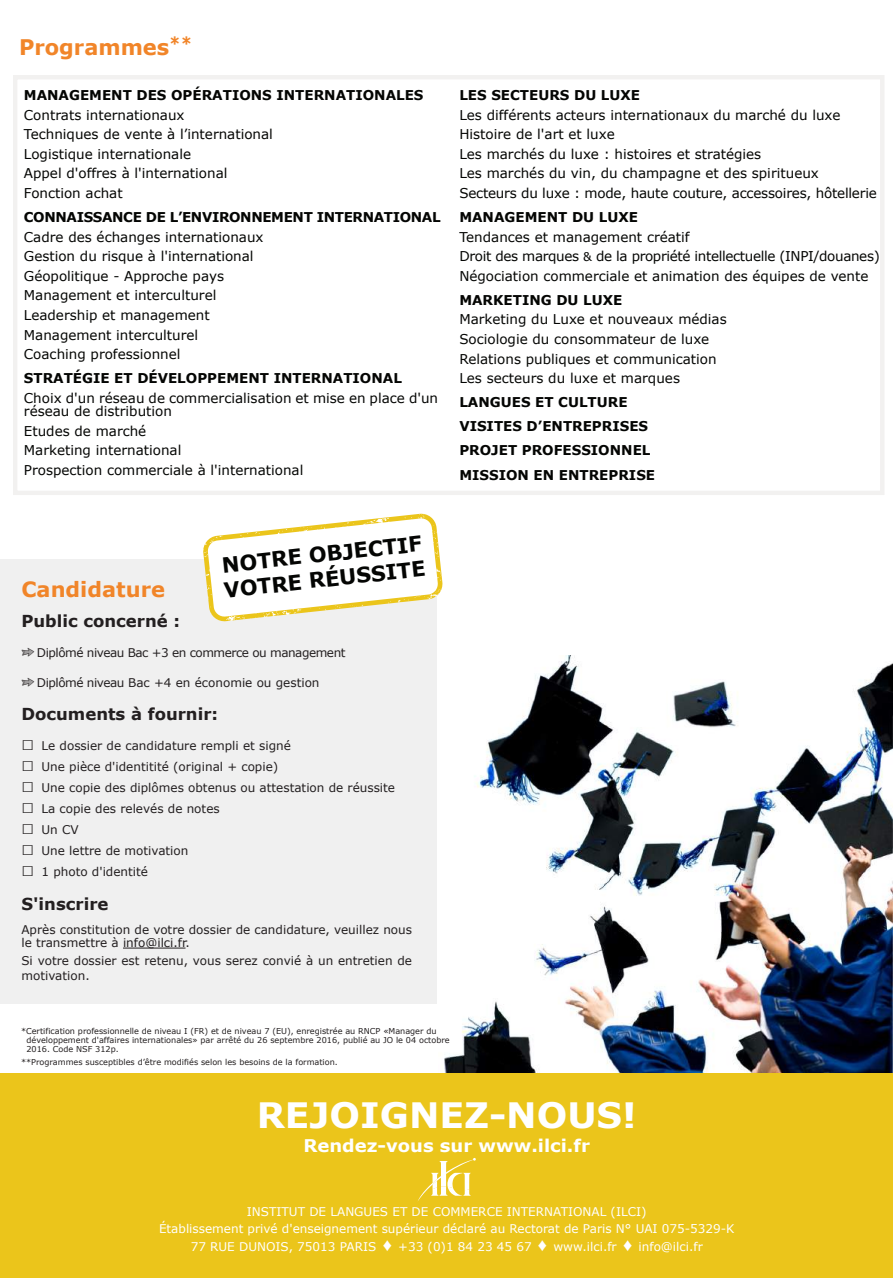
<style>
.page{position:relative;width:893px;height:1278px;background:#fff}
.page>*{position:absolute;margin:0;border:0;box-sizing:border-box;transform-origin:0 0}
.t1{font:700 34.95px "Verdana";color:#fff}
.t2{font:700 21.45px "Verdana";color:#f18529}
.t3{font:700 21px/25.2px "Verdana";color:#040503}
.t4{font:700 21px "Verdana";color:#f18529}
.t5{font:700 17.55px "Verdana";color:#fff}
.t6{font:700 16.5px "Verdana";color:#231f20}
.t7{font:13.5px/19.5px "Verdana";color:#040503}
.t8{font:700 13.5px/24px "Verdana";color:#040503}
.t9{font:700 13.5px "Verdana";letter-spacing:-.025em;color:#040503}
.t10{font:12px/13.5px "Verdana";color:#231f20}
.t11{font:12px/17.7px "Verdana";color:#fff;text-align:center}
.t12{font:12px "Verdana";letter-spacing:-.04em;color:#231f20}
.t13{font:8.1px/9px "Verdana";color:#231f20}
.s1{font-size:12px}
.s2{font-family:"Austie Bost Arrow Mania";font-size:18px}
.s3{font-size:21px}
.s4{font-family:"Arial";font-size:18px}
</style>
<div class="page">
<img style="left:444px;top:656px;width:449px;height:417px">
<div style="left:0;top:1073px;width:893px;height:205px;background:#ebc51b"></div>
<svg style="left:418px;top:1157px;width:58px;height:44px"></svg>
<div style="left:0;top:559px;width:436px;height:445px;background:#f0f0f0"></div>
<hr style="left:123px;top:947px;width:63px;height:1px;background:#231f20">
<svg style="left:203px;top:513px;width:240px;height:109px"></svg>
<h2 class="t2" style="left:19px;top:32px;width:175px">Programmes<sup>**</sup></h2>
<p class="t8" style="left:24px;top:83px;width:401px">MANAGEMENT DES OPÉRATIONS INTERNATIONALES</p>
<p class="t7" style="left:24px;top:105px;width:251px">Contrats internationaux<br>Techniques de vente à l’international<br>Logistique internationale<br>Appel d'offres à l'international<br>Fonction achat</p>
<p class="t9" style="left:24px;top:208px;width:418px">CONNAISSANCE DE L’ENVIRONNEMENT INTERNATIONAL</p>
<p class="t7" style="left:24px;top:227px;width:241px">Cadre des échanges internationaux<br>Gestion du risque à l'international<br>Géopolitique - Approche pays<br>Management et interculturel<br>Leadership et management<br>Management interculturel<br>Coaching professionnel</p>
<p class="t8" style="left:24px;top:366px;width:380px">STRATÉGIE ET DÉVELOPPEMENT INTERNATIONAL</p>
<p class="t7" style="left:24px;top:391px;width:416px;line-height:13.5px">Choix d'un réseau de commercialisation et mise en place d'un réseau de distribution</p>
<p class="t7" style="left:24px;top:421px;width:281px">Etudes de marché<br>Marketing international<br>Prospection commerciale à l'international</p>
<p class="t8" style="left:459px;top:83px;width:182px">LES SECTEURS DU LUXE</p>
<p class="t7" style="left:459px;top:105px;width:419px">Les différents acteurs internationaux du marché du luxe Histoire de l'art et luxe<br>Les marchés du luxe : histoires et stratégies<br>Les marchés du vin, du champagne et des spiritueux Secteurs du luxe : mode, haute couture, accessoires, hôtellerie</p>
<p class="t8" style="left:459px;top:205px;width:180px">MANAGEMENT DU LUXE</p>
<p class="t7" style="left:459px;top:227px;width:422px">Tendances et management créatif<br>Droit des marques <span class="s1">&amp;</span> de la propriété intellectuelle (INPI/douanes)<br>Négociation commerciale et animation des équipes de vente</p>
<p class="t8" style="left:459px;top:288px;width:164px">MARKETING DU LUXE</p>
<p class="t7" style="left:459px;top:310px;width:269px">Marketing du Luxe et nouveaux médias Sociologie du consommateur de luxe Relations publiques et communication Les secteurs du luxe et marques</p>
<p class="t8" style="left:459px;top:390px;width:197px">LANGUES ET CULTURE<br>VISITES D’ENTREPRISES<br>PROJET PROFESSIONNEL<br>MISSION EN ENTREPRISE</p>
<h3 class="t3" style="left:220px;top:552px;width:204px;rotate:-6deg">NOTRE OBJECTIF<br>VOTRE RÉUSSITE</h3>
<h3 class="t4" style="left:21px;top:575px;width:145px">Candidature</h3>
<p class="t6" style="left:21px;top:610px;width:160px">Public concerné :</p>
<p class="t12" style="left:21px;top:645px;width:326px"><span class="s2">Q</span> Diplômé niveau Bac +3 en commerce ou management</p>
<p class="t10" style="left:21px;top:676px;width:300px"><span class="s2">Q</span> Diplômé niveau Bac +4 en économie ou gestion</p>
<p class="t6" style="left:21px;top:703px;width:198px">Documents à fournir:</p>
<p class="t10" style="left:21px;top:739px;width:271px"><span class="s3">□</span> Le dossier de candidature rempli et signé</p>
<p class="t10" style="left:21px;top:760px;width:258px"><span class="s3">□</span> Une pièce d'identitité (original + copie)</p>
<p class="t10" style="left:21px;top:781px;width:375px"><span class="s3">□</span> Une copie des diplômes obtenus ou attestation de réussite</p>
<p class="t10" style="left:21px;top:802px;width:200px"><span class="s3">□</span> La copie des relevés de notes</p>
<p class="t10" style="left:21px;top:823px;width:59px"><span class="s3">□</span> Un CV</p>
<p class="t10" style="left:21px;top:844px;width:168px"><span class="s3">□</span> Une lettre de motivation</p>
<p class="t10" style="left:21px;top:865px;width:128px"><span class="s3">□</span> 1 photo d'identité</p>
<p class="t6" style="left:21px;top:892px;width:89px">S'inscrire</p>
<p class="t10" style="left:21px;top:922px;width:392px">Après constitution de votre dossier de candidature, veuillez nous le transmettre à info@ilci.fr.</p>
<p class="t10" style="left:21px;top:953px;width:392px;line-height:15px">Si votre dossier est retenu, vous serez convié à un entretien de motivation.</p>
<p class="t13" style="left:27px;top:1026px;width:425px;text-indent:-6px">*Certification professionnelle de niveau I (FR) et de niveau 7 (EU), enregistrée au RNCP «Manager du développement d'affaires internationales» par arrêté du 26 septembre 2016, publié au JO le 04 octobre<br>2016. Code NSF 312p.</p>
<p class="t13" style="left:21px;top:1058px;width:318px">**Programmes susceptibles d’être modifiés selon les besoins de la formation.</p>
<h1 class="t1" style="left:257px;top:1090px;width:381px">REJOIGNEZ-NOUS!</h1>
<p class="t5" style="left:303px;top:1133px;width:288px">Rendez-vous sur www.ilci.fr</p>
<p class="t11" style="left:159px;top:1202px;width:577px">INSTITUT DE LANGUES ET DE COMMERCE INTERNATIONAL (ILCI)<br>Établissement privé d'enseignement supérieur déclaré au Rectorat de Paris N° UAI 075-5329-K<br>77 RUE DUNOIS, 75013 PARIS <span class="s4">♦</span> +33 (0)1 84 23 45 67 <span class="s4">♦</span> www.ilci.fr <span class="s4">♦</span> info@ilci.fr</p>
</div>
